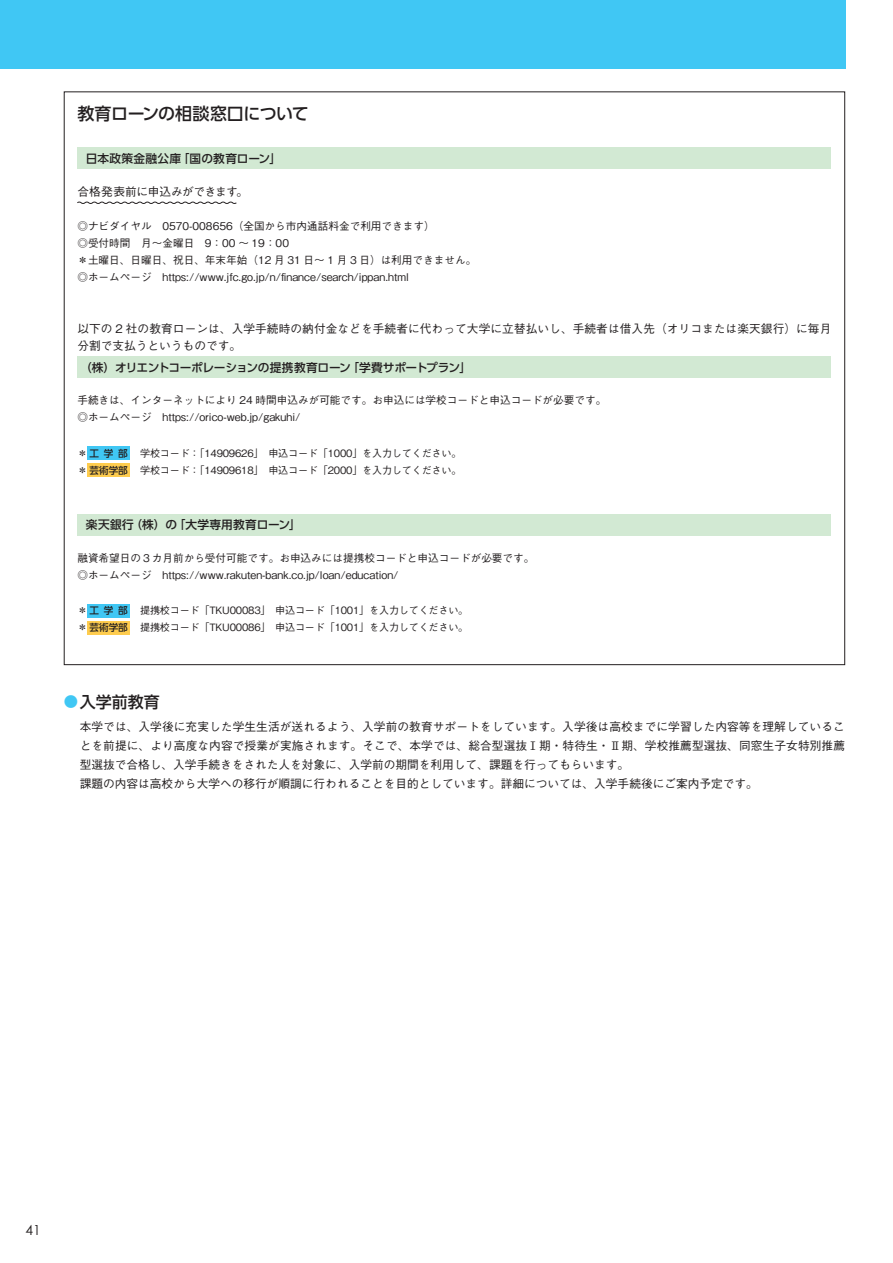
<style>
.page{position:relative;width:893px;height:1263px;background:#fff}
.page>*{position:absolute;margin:0;border:0;box-sizing:border-box;transform-origin:0 0}
.t1{font:500 16.95px "UD Shin Go Pro";letter-spacing:-.025em;color:#231f20}
.t2{font:500 15.9px "UD Shin Go Pro";color:#231f20}
.t3{font:13.8px "Century Gothic";color:#231f20}
.t4{font:500 11.7px/19.2px "Gothic BBB Pro";letter-spacing:.005em;color:#231f20}
.t5{font:500 11.7px "UD Shin Go Pro";letter-spacing:-.03em;color:#231f20}
.t6{font:500 11.7px "UD Shin Go Pro";letter-spacing:.02em;color:#231f20}
.t7{font:500 11.7px "UD Shin Go Pro";letter-spacing:.015em;color:#231f20}
.t8{font:500 11.7px "Gothic BBB Pro";letter-spacing:-.02em;color:#231f20}
.t9{font:500 10.65px/17px "Gothic BBB Pro";color:#231f20}
.t10{font:500 10.05px/17px "Gothic BBB Pro";letter-spacing:-.02em;color:#231f20}
.s1{font-family:"UD Shin Go Pro";font-size:9.6px}
.s2{font-size:14.4px;color:#40c7f4}
</style>
<div class="page">
<svg style="left:77px;top:201px;width:160px;height:3px"></svg>
<div style="left:77px;top:148px;width:754px;height:21px;background:#d2e9d3"></div>
<div style="left:77px;top:356px;width:754px;height:22px;background:#d2e9d3"></div>
<div style="left:87px;top:446px;width:43px;height:14px;background:#40c7f4"></div>
<div style="left:87px;top:463px;width:43px;height:14px;background:#fecc4e"></div>
<div style="left:77px;top:514px;width:754px;height:21px;background:#d2e9d3"></div>
<div style="left:87px;top:604px;width:43px;height:13px;background:#40c7f4"></div>
<div style="left:87px;top:621px;width:43px;height:13px;background:#fecc4e"></div>
<div style="left:0;top:0;width:845px;height:68px;background:#40c7f4"></div>
<h1 class="t1" style="left:77px;top:100px;width:233px">教育ローンの相談窓口について</h1>
<p class="t7" style="left:86px;top:149px;width:197px">日本政策金融公庫「国の教育ローン」</p>
<p class="t8" style="left:77px;top:183px;width:172px">合格発表前に申込みができます。</p>
<p class="t9" style="left:77px;top:216px;width:400px">◎ナビダイヤル　0570-008656（全国から市内通話料金で利用できます）<br>◎受付時間　月〜金曜日　9：00 〜 19：00<br>＊土曜日、日曜日、祝日、年末年始（12 月 31 日〜 1 月 3 日）は利用できません。◎ホームページ　https://www.jfc.go.jp/n/finance/search/ippan.html</p>
<p class="t4" style="left:77px;top:318px;width:755px;line-height:17px">以下の 2 社の教育ローンは、入学手続時の納付金などを手続者に代わって大学に立替払いし、手続者は借入先（オリコまたは楽天銀行）に毎月分割で支払うというものです。</p>
<p class="t5" style="left:80px;top:358px;width:393px">（株）オリエントコーポレーションの提携教育ローン「学費サポートプラン」</p>
<p class="t9" style="left:77px;top:391px;width:530px">手続きは、インターネットにより 24 時間申込みが可能です。お申込には学校コードと申込コードが必要です。◎ホームページ　https://orico-web.jp/gakuhi/</p>
<p class="t10" style="left:77px;top:443px;width:386px">＊<span class="s1">工学部</span>　学校コード：「14909626」　申込コード「1000」を入力してください。＊<span class="s1">芸術学部</span>　学校コード：「14909618」　申込コード「2000」を入力してください。</p>
<p class="t6" style="left:86px;top:515px;width:217px">楽天銀行（株）の「大学専用教育ローン」</p>
<p class="t9" style="left:77px;top:548px;width:459px">融資希望日の３カ月前から受付可能です。お申込みには提携校コードと申込コードが必要です。◎ホームページ　https://www.rakuten-bank.co.jp/loan/education/</p>
<p class="t10" style="left:77px;top:601px;width:392px">＊<span class="s1">工学部</span>　提携校コード「TKU00083」　申込コード「1001」を入力してください。＊<span class="s1">芸術学部</span>　提携校コード「TKU00086」　申込コード「1001」を入力してください。</p>
<h2 class="t2" style="left:64px;top:689px;width:97px"><span class="s2">●</span>入学前教育</h2>
<p class="t4" style="left:80px;top:715px;width:767px">本学では、入学後に充実した学生生活が送れるよう、入学前の教育サポートをしています。入学後は高校までに学習した内容等を理解していることを前提に、より高度な内容で授業が実施されます。そこで、本学では、総合型選抜Ⅰ期・特待生・Ⅱ期、学校推薦型選抜、同窓生子女特別推薦型選抜で合格し、入学手続きをされた人を対象に、入学前の期間を利用して、課題を行ってもらいます。<br>課題の内容は高校から大学への移行が順調に行われることを目的としています。詳細については、入学手続後にご案内予定です。</p>
<p class="t3" style="left:26px;top:1222px;width:17px">41</p>
</div>
